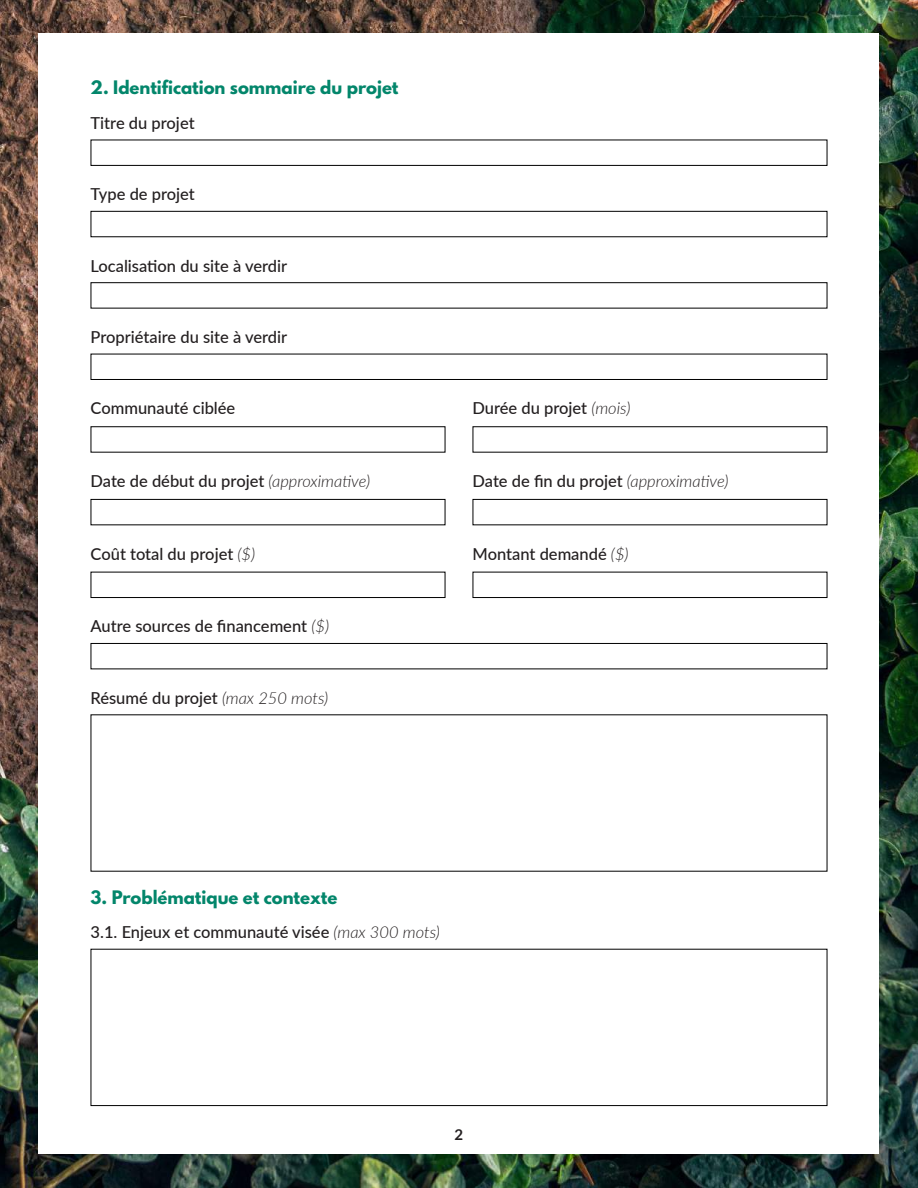
<style>
.page{position:relative;width:918px;height:1188px;background:#fff}
.page>*{position:absolute;margin:0;border:0;box-sizing:border-box;transform-origin:0 0}
.t1{font:500 16.5px "Lato";color:#231f20}
.t2{font:700 16.5px "League Spartan";color:#03866b}
.t3{font:700 15px "Lato";color:#231f20}
.s1{font-weight:300;font-style:italic}
</style>
<div class="page">
<img style="left:0;top:0;width:918px;height:1188px">
<div style="left:39px;top:34px;width:840px;height:1120px;background:#fff"></div>
<div style="left:91px;top:140px;width:736px;height:26px;background:#fff;border:1px solid #000"></div>
<div style="left:91px;top:426px;width:354px;height:27px;background:#fff;border:1px solid #000"></div>
<div style="left:473px;top:426px;width:354px;height:27px;background:#fff;border:1px solid #000"></div>
<div style="left:91px;top:499px;width:354px;height:26px;background:#fff;border:1px solid #000"></div>
<div style="left:473px;top:499px;width:354px;height:26px;background:#fff;border:1px solid #000"></div>
<div style="left:91px;top:572px;width:354px;height:26px;background:#fff;border:1px solid #000"></div>
<div style="left:473px;top:572px;width:354px;height:26px;background:#fff;border:1px solid #000"></div>
<div style="left:91px;top:211px;width:736px;height:26px;background:#fff;border:1px solid #000"></div>
<div style="left:91px;top:282px;width:736px;height:27px;background:#fff;border:1px solid #000"></div>
<div style="left:91px;top:354px;width:736px;height:26px;background:#fff;border:1px solid #000"></div>
<div style="left:91px;top:643px;width:736px;height:26px;background:#fff;border:1px solid #000"></div>
<div style="left:91px;top:949px;width:736px;height:157px;background:#fff;border:1px solid #000"></div>
<p class="t2" style="left:91px;top:75px;width:309px">2. Identification sommaire du projet</p>
<p class="t1" style="left:91px;top:111px;width:106px">Titre du projet</p>
<p class="t1" style="left:91px;top:182px;width:106px">Type de projet</p>
<p class="t1" style="left:91px;top:254px;width:198px">Localisation du site à verdir</p>
<p class="t1" style="left:91px;top:325px;width:198px">Propriétaire du site à verdir</p>
<p class="t1" style="left:91px;top:397px;width:146px">Communauté ciblée</p>
<p class="t1" style="left:473px;top:397px;width:159px">Durée du projet <span class="s1">(mois)</span></p>
<p class="t1" style="left:91px;top:469px;width:281px">Date de début du projet <span class="s1">(approximative)</span></p>
<p class="t1" style="left:473px;top:469px;width:258px">Date de fin du projet <span class="s1">(approximative)</span></p>
<p class="t1" style="left:91px;top:542px;width:166px">Coût total du projet <span class="s1">($)</span></p>
<p class="t1" style="left:473px;top:542px;width:158px">Montant demandé <span class="s1">($)</span></p>
<p class="t1" style="left:91px;top:615px;width:240px">Autre sources de financement <span class="s1">($)</span></p>
<p class="t1" style="left:91px;top:686px;width:239px">Résumé du projet <span class="s1">(max 250 mots)</span></p>
<p class="t2" style="left:91px;top:885px;width:248px">3. Problématique et contexte</p>
<p class="t1" style="left:91px;top:920px;width:351px">3.1. Enjeux et communauté visée <span class="s1">(max 300 mots)</span></p>
<p class="t3" style="left:455px;top:1124px;width:10px">2</p>
</div>
